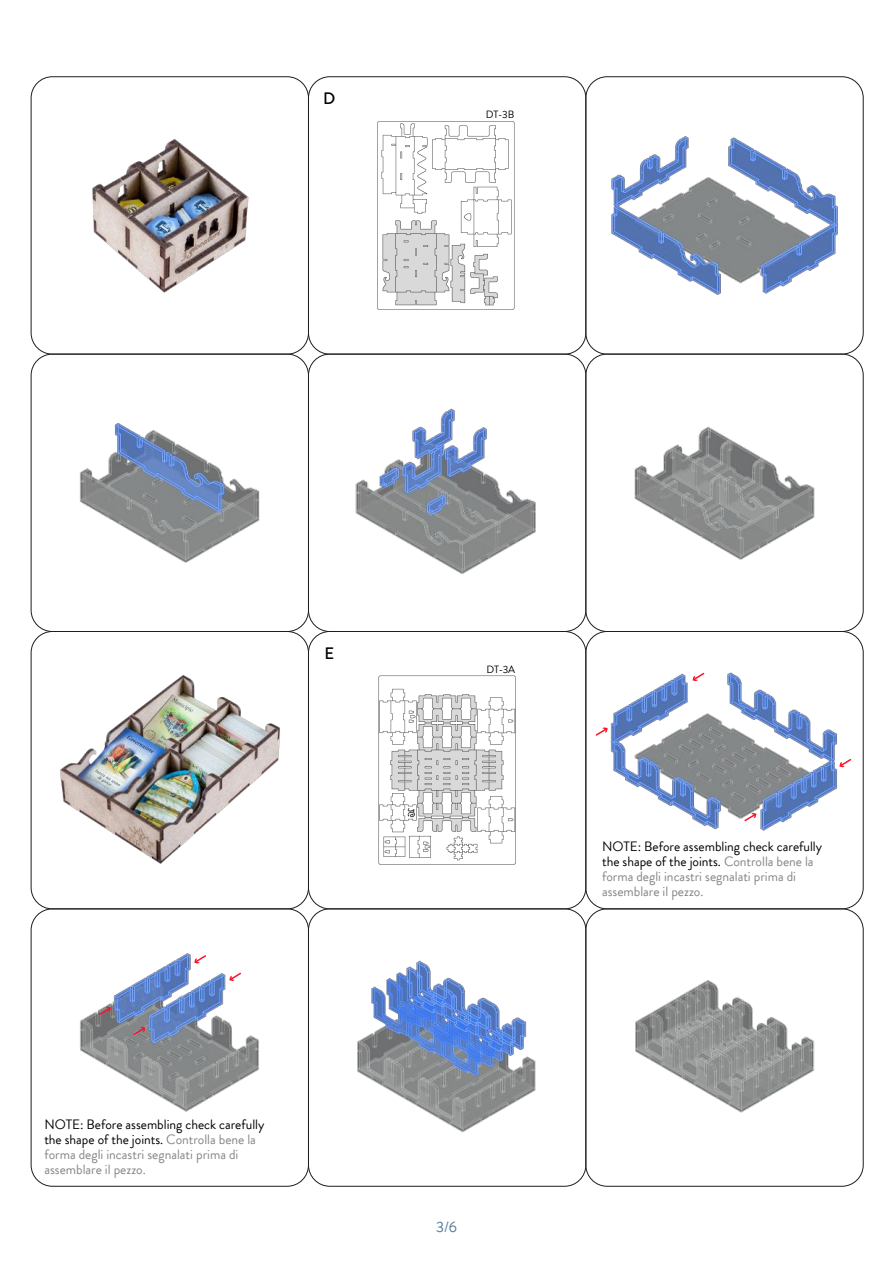
<style>
.page{position:relative;width:893px;height:1263px;background:#fff}
.page>*{position:absolute;margin:0;border:0;box-sizing:border-box;transform-origin:0 0}
.t1{font:500 16.5px "Brandon Grotesque";color:#010000}
.t2{font:15px "Brandon Grotesque";color:#4f7597}
.t3{font:13.5px/15px "Brandon Grotesque";color:#858585}
.t4{font:10.5px "Brandon Grotesque";letter-spacing:-.005em;color:#010000}
.s1{color:#010000}
</style>
<div class="page">
<img style="left:92px;top:139px;width:157px;height:153px">
<img style="left:60px;top:675px;width:220px;height:189px">
<div style="left:586px;top:77px;width:277px;height:277px;border:1px solid #1d1d1b;border-radius:21px"></div>
<div style="left:308px;top:77px;width:278px;height:277px;border:1px solid #1d1d1b;border-radius:21px"></div>
<img style="left:378px;top:121px;width:137px;height:188px">
<img style="left:611px;top:136px;width:227px;height:159px">
<div style="left:586px;top:354px;width:277px;height:278px;border:1px solid #1d1d1b;border-radius:21px"></div>
<div style="left:31px;top:354px;width:278px;height:278px;border:1px solid #1d1d1b;border-radius:21px"></div>
<img style="left:80px;top:423px;width:180px;height:140px">
<img style="left:355px;top:408px;width:181px;height:167px">
<img style="left:634px;top:426px;width:181px;height:134px">
<img style="left:357px;top:960px;width:179px;height:173px">
<img style="left:635px;top:980px;width:180px;height:133px">
<div style="left:586px;top:909px;width:277px;height:277px;border:1px solid #1d1d1b;border-radius:21px"></div>
<div style="left:308px;top:909px;width:278px;height:277px;border:1px solid #1d1d1b;border-radius:21px"></div>
<div style="left:31px;top:909px;width:278px;height:277px;border:1px solid #1d1d1b;border-radius:21px"></div>
<img style="left:80px;top:953px;width:179px;height:159px">
<svg style="left:194px;top:954px;width:13px;height:10px"></svg>
<svg style="left:229px;top:971px;width:13px;height:10px"></svg>
<svg style="left:98px;top:1006px;width:14px;height:10px"></svg>
<svg style="left:132px;top:1026px;width:14px;height:10px"></svg>
<div style="left:308px;top:631px;width:278px;height:278px;border:1px solid #1d1d1b;border-radius:21px"></div>
<div style="left:586px;top:631px;width:277px;height:278px;border:1px solid #1d1d1b;border-radius:21px"></div>
<img style="left:610px;top:672px;width:228px;height:159px">
<img style="left:378px;top:676px;width:138px;height:188px">
<svg style="left:839px;top:759px;width:13px;height:9px"></svg>
<svg style="left:692px;top:672px;width:14px;height:9px"></svg>
<svg style="left:743px;top:812px;width:14px;height:10px"></svg>
<svg style="left:595px;top:727px;width:13px;height:9px"></svg>
<div style="left:31px;top:77px;width:278px;height:277px;border:1px solid #1d1d1b;border-radius:21px"></div>
<p class="t1" style="left:323px;top:87px;width:14px">D</p>
<p class="t4" style="left:486px;top:107px;width:30px">DT-3B</p>
<p class="t1" style="left:324px;top:642px;width:11px">E</p>
<p class="t3" style="left:44px;top:1117px;width:222px"><span class="s1">NOTE: Before assembling check carefully the shape of the joints.</span> Controlla bene la forma degli incastri segnalati prima di assemblare il pezzo.</p>
<p class="t4" style="left:486px;top:662px;width:30px">DT-3A</p>
<p class="t3" style="left:602px;top:839px;width:222px"><span class="s1">NOTE: Before assembling check carefully the shape of the joints.</span> Controlla bene la forma degli incastri segnalati prima di assemblare il pezzo.</p>
<p class="t2" style="left:436px;top:1216px;width:22px">3/6</p>
</div>
